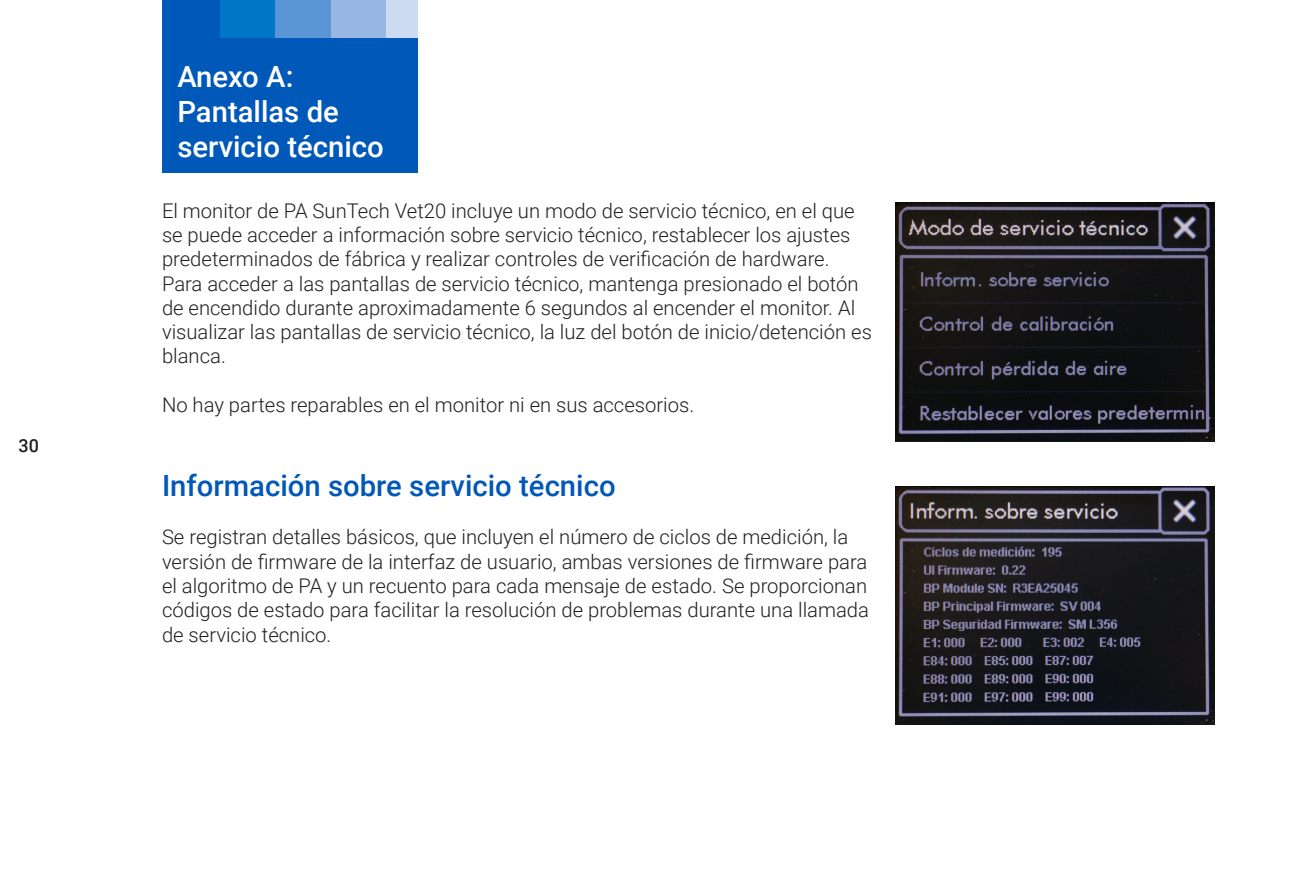
<style>
.page{position:relative;width:1296px;height:891px;background:#fff}
.page>*{position:absolute;margin:0;border:0;box-sizing:border-box;transform-origin:0 0}
.Chapter_Breaks{font:500 29.25px/35.1px "Roboto";color:#fff}
.t1{font:500 29.25px "Roboto";color:#0058b8}
.t2{font:300 20.25px/24.3px "Roboto";color:#231f20}
.t3{font:500 18px "Roboto";color:#231f20}
</style>
<div class="page">
<div style="left:162px;top:0;width:58px;height:40px;background:#0058b8"></div>
<div style="left:220px;top:0;width:55px;height:40px;background:#0076c7"></div>
<div style="left:275px;top:0;width:56px;height:40px;background:#5a95d5"></div>
<div style="left:331px;top:0;width:55px;height:40px;background:#98b7e4"></div>
<div style="left:386px;top:0;width:31px;height:40px;background:#cedaf1"></div>
<div style="left:162px;top:38px;width:255px;height:135px;background:#0058b8"></div>
<img style="left:895px;top:202px;width:320px;height:239px">
<img style="left:895px;top:486px;width:320px;height:239px">
<p class="t3" style="left:19px;top:433px;width:22px">30</p>
<p class="Chapter_Breaks" style="left:177px;top:58px;width:208px">Anexo A:<br>Pantallas de servicio técnico</p>
<p class="t2" style="left:162px;top:198px;width:711px">El monitor de PA SunTech Vet20 incluye un modo de servicio técnico, en el que se puede acceder a información sobre servicio técnico, restablecer los ajustes predeterminados de fábrica y realizar controles de verificación de hardware.<br>Para acceder a las pantallas de servicio técnico, mantenga presionado el botón de encendido durante aproximadamente 6 segundos al encender el monitor. Al visualizar las pantallas de servicio técnico, la luz del botón de inicio/detención es blanca.</p>
<p class="t2" style="left:162px;top:392px;width:534px">No hay partes reparables en el monitor ni en sus accesorios.</p>
<p class="t1" style="left:162px;top:465px;width:455px">Información sobre servicio técnico</p>
<p class="t2" style="left:162px;top:524px;width:709px">Se registran detalles básicos, que incluyen el número de ciclos de medición, la versión de firmware de la interfaz de usuario, ambas versiones de firmware para el algoritmo de PA y un recuento para cada mensaje de estado. Se proporcionan códigos de estado para facilitar la resolución de problemas durante una llamada de servicio técnico.</p>
</div>
